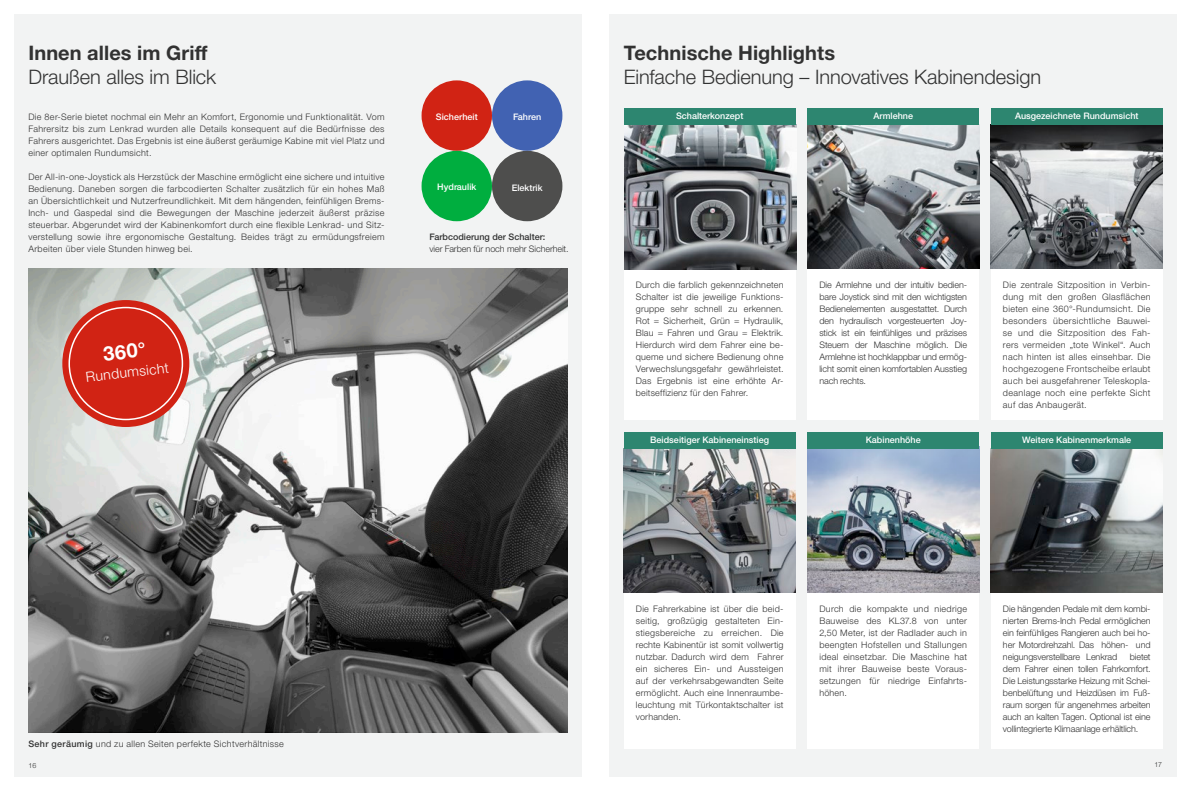
<style>
.page{position:relative;width:1191px;height:791px;background:#fff}
.page>*{position:absolute;margin:0;border:0;box-sizing:border-box;transform-origin:0 0}
.t1{font:300 20px "Helvetica Neue LTW1 G";letter-spacing:-.005em;color:#323232}
.t2{font:700 20px "Helvetica Neue LTW1 G";letter-spacing:.005em;color:#323232}
.t3{font:700 20px "Helvetica Neue LTW1 G";color:#fff}
.t4{font:300 14px "Helvetica Neue LTW1 G";color:#fff}
.t5{font:300 9px/12px "Helvetica Neue LTW1 G";letter-spacing:.02em;color:#323232;text-align:justify}
.t6{font:500 9px "Helvetica Neue LTW1 G";color:#fff}
.t7{font:300 9px "Helvetica Neue LTW1 G";letter-spacing:-.01em;color:#323232}
.t8{font:500 9px "Helvetica Neue LTW1 G";color:#323232}
.t9{font:300 7px "Helvetica Neue LTW1 G";color:#323232}
.s1{font-weight:500}
</style>
<div class="page">
<div style="left:14px;top:14px;width:567px;height:763px;background:#f2f3f3"></div>
<div style="left:609px;top:14px;width:567px;height:763px;background:#f2f3f3"></div>
<div style="left:624px;top:124px;width:171px;height:296px;background:#fff"></div>
<div style="left:624px;top:448px;width:171px;height:300px;background:#fff"></div>
<div style="left:807px;top:448px;width:172px;height:300px;background:#fff"></div>
<div style="left:991px;top:448px;width:171px;height:300px;background:#fff"></div>
<div style="left:807px;top:124px;width:172px;height:296px;background:#fff"></div>
<div style="left:991px;top:124px;width:171px;height:296px;background:#fff"></div>
<img style="left:624px;top:124px;width:172px;height:145px">
<img style="left:807px;top:124px;width:172px;height:144px">
<img style="left:991px;top:124px;width:171px;height:144px">
<img style="left:624px;top:448px;width:171px;height:144px">
<img style="left:807px;top:448px;width:172px;height:144px">
<img style="left:991px;top:448px;width:171px;height:144px">
<img style="left:28px;top:268px;width:539px;height:464px">
<div style="left:624px;top:108px;width:171px;height:16px;background:#2d8670"></div>
<div style="left:624px;top:432px;width:171px;height:16px;background:#2d8670"></div>
<div style="left:807px;top:432px;width:172px;height:16px;background:#2d8670"></div>
<div style="left:991px;top:432px;width:171px;height:16px;background:#2d8670"></div>
<div style="left:807px;top:108px;width:172px;height:16px;background:#2d8670"></div>
<div style="left:991px;top:108px;width:171px;height:16px;background:#2d8670"></div>
<div style="left:421px;top:80px;width:71px;height:71px;background:#d12314;border-radius:50%"></div>
<div style="left:492px;top:80px;width:70px;height:71px;background:#4162b2;border-radius:50%"></div>
<div style="left:492px;top:151px;width:70px;height:70px;background:#4e4e4d;border-radius:50%"></div>
<div style="left:421px;top:151px;width:71px;height:70px;background:#00ae3f;border-radius:50%"></div>
<div style="left:62px;top:300px;width:127px;height:127px;background:#d12314;border-radius:50%"></div>
<div style="left:68px;top:307px;width:115px;height:113px;border:2px solid #fff;border-radius:50%"></div>
<h1 class="t2" style="left:28px;top:41px;width:181px">Innen alles im Griff</h1>
<h1 class="t1" style="left:28px;top:65px;width:189px">Draußen alles im Blick</h1>
<p class="t5" style="left:28px;top:111px;width:358px">Die 8er-Serie bietet nochmal ein Mehr an Komfort, Ergonomie und Funktionalität. Vom Fahrersitz bis zum Lenkrad wurden alle Details konsequent auf die Bedürfnisse des Fahrers ausgerichtet. Das Ergebnis ist eine äußerst geräumige Kabine mit viel Platz und einer optimalen Rundumsicht.</p>
<p class="t5" style="left:28px;top:171px;width:358px">Der All-in-one-Joystick als Herzstück der Maschine ermöglicht eine sichere und intuitive Bedienung. Daneben sorgen die farbcodierten Schalter zusätzlich für ein hohes Maß an Übersichtlichkeit und Nutzerfreundlichkeit. Mit dem hängenden, feinfühligen Brems-Inch- und Gaspedal sind die Bewegungen der Maschine jederzeit äußerst präzise steuerbar. Abgerundet wird der Kabinenkomfort durch eine flexible Lenkrad- und Sitz&shy;verstellung sowie ihre ergonomische Gestaltung. Beides trägt zu ermüdungsfreiem Arbeiten über viele Stunden hinweg bei.</p>
<h1 class="t3" style="left:102px;top:342px;width:44px;rotate:-7deg">360°</h1>
<h2 class="t4" style="left:85px;top:369px;width:85px;rotate:-7deg">Rundumsicht</h2>
<p class="t6" style="left:436px;top:111px;width:43px">Sicherheit</p>
<p class="t6" style="left:513px;top:111px;width:30px">Fahren</p>
<p class="t6" style="left:437px;top:182px;width:40px">Hydraulik</p>
<p class="t6" style="left:512px;top:182px;width:32px">Elektrik</p>
<p class="t8" style="left:429px;top:231px;width:117px">Farbcodierung der Schalter:</p>
<p class="t7" style="left:429px;top:243px;width:141px">vier Farben für noch mehr Sicherheit.</p>
<h1 class="t2" style="left:624px;top:41px;width:213px">Technische Highlights</h1>
<h1 class="t1" style="left:624px;top:65px;width:419px">Einfache Bedienung – Innovatives Kabinendesign</h1>
<p class="t6" style="left:676px;top:111px;width:69px">Schalterkonzept</p>
<p class="t6" style="left:873px;top:111px;width:41px">Armlehne</p>
<p class="t6" style="left:1015px;top:111px;width:125px">Ausgezeichnete Rundumsicht</p>
<p class="t5" style="left:636px;top:279px;width:149px">Durch die farblich gekennzeichneten Schalter ist die jeweilige Funktions&shy;gruppe sehr schnell zu erkennen.<br>Rot = Sicherheit, Grün = Hydraulik, Blau = Fahren und Grau = Elektrik.<br>Hierdurch wird dem Fahrer eine be&shy;queme und sichere Bedienung ohne Verwechslungsgefahr gewährleistet.<br>Das Ergebnis ist eine erhöhte Ar&shy;beitseffizienz für den Fahrer.</p>
<p class="t5" style="left:819px;top:279px;width:149px">Die Armlehne und der intuitiv bedien&shy;bare Joystick sind mit den wichtigsten Bedienelementen ausgestattet. Durch den hydraulisch vorgesteuerten Joy&shy;stick ist ein feinfühliges und präzises Steuern der Maschine möglich. Die Armlehne ist hochklappbar und ermög&shy;licht somit einen komfortablen Ausstieg nach rechts.</p>
<p class="t5" style="left:1003px;top:279px;width:149px">Die zentrale Sitzposition in Verbin&shy;dung mit den großen Glasflächen bieten eine 360°-Rundumsicht. Die besonders übersichtliche Bauwei&shy;se und die Sitzposition des Fah&shy;rers vermeiden „tote Winkel“. Auch nach hinten ist alles einsehbar. Die hochgezogene Frontscheibe erlaubt auch bei ausgefahrener Teleskopla&shy;deanlage noch eine perfekte Sicht auf das Anbaugerät.</p>
<p class="t6" style="left:650px;top:435px;width:120px">Beidseitiger Kabineneinstieg</p>
<p class="t6" style="left:865px;top:435px;width:56px">Kabinenhöhe</p>
<p class="t6" style="left:1022px;top:435px;width:110px">Weitere Kabinenmerkmale</p>
<p class="t5" style="left:28px;top:738px;width:257px"><span class="s1">Sehr geräumig</span> und zu allen Seiten perfekte Sichtverhältnisse</p>
<p class="t5" style="left:636px;top:603px;width:149px">Die Fahrerkabine ist über die beid&shy;seitig, großzügig gestalteten Ein&shy;stiegsbereiche zu erreichen. Die rechte Kabinentür ist somit vollwertig nutzbar. Dadurch wird dem Fahrer ein sicheres Ein- und Aussteigen auf der verkehrsabgewandten Seite ermöglicht. Auch eine Innenraumbe&shy;leuchtung mit Türkontaktschalter ist vorhanden.</p>
<p class="t5" style="left:819px;top:603px;width:149px">Durch die kompakte und niedrige Bauweise des KL37.8 von unter 2,50 Meter, ist der Radlader auch in beengten Hofstellen und Stallungen ideal einsetzbar. Die Maschine hat mit ihrer Bauweise beste Voraus&shy;setzungen für niedrige Einfahrts&shy;höhen.</p>
<p class="t5" style="left:1003px;top:603px;width:149px">Die hängenden Pedale mit dem kombi&shy;nierten Brems-Inch Pedal ermöglichen ein feinfühliges Rangieren auch bei ho&shy;her Motordrehzahl. Das höhen- und neigungsverstellbare Lenkrad</p>
<p class="t5" style="left:1003px;top:651px;width:149px;text-indent:127px">bietet dem Fahrer einen tollen Fahrkomfort.<br>Die Leistungsstarke Heizung mit Schei&shy;benbelüftung und Heizdüsen im Fuß&shy;raum sorgen für angenehmes arbeiten auch an kalten Tagen. Optional ist eine vollintegrierte Klimaanlage erhältlich.</p>
<p class="t9" style="left:28px;top:761px;width:10px">16</p>
<p class="t9" style="left:1154px;top:760px;width:9px">17</p>
</div>
